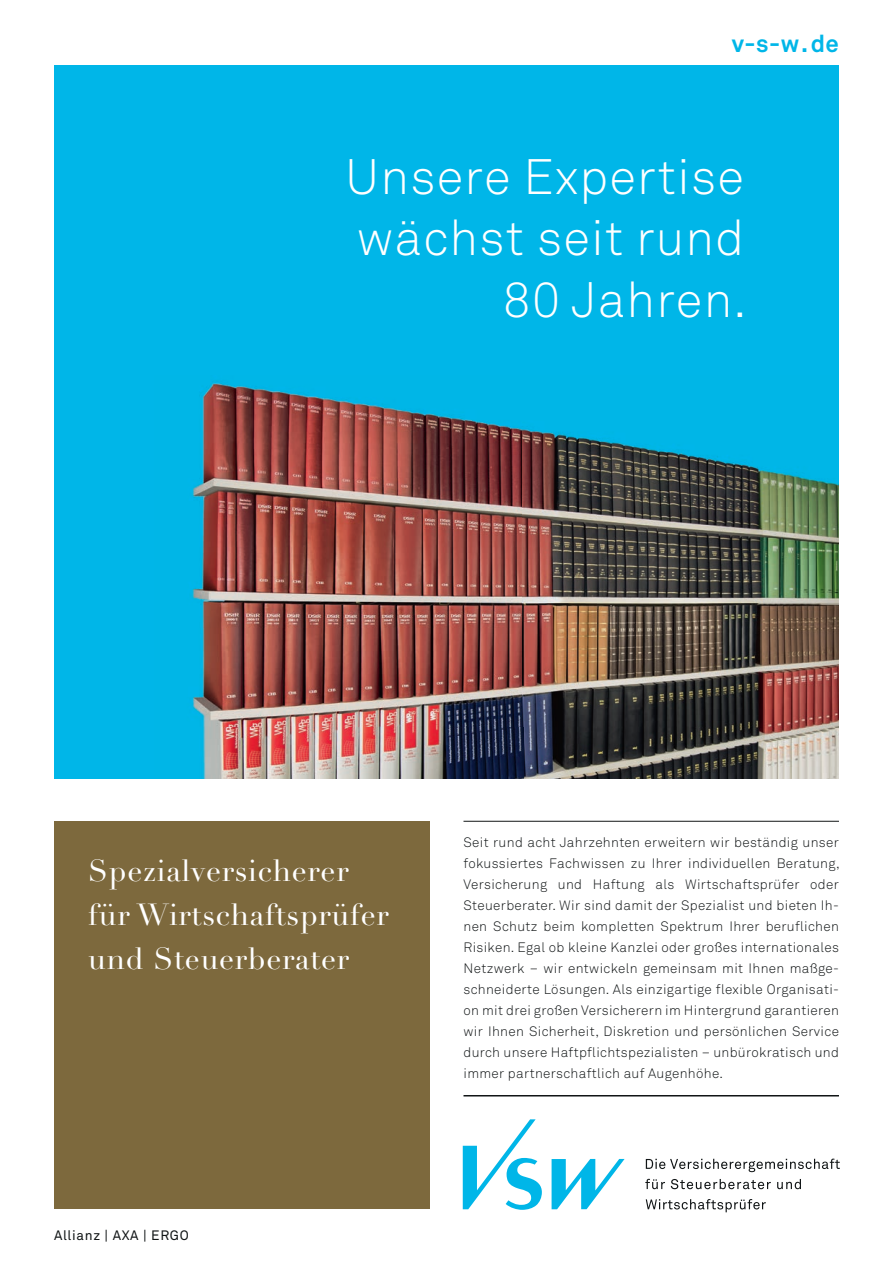
<style>
.page{position:relative;width:893px;height:1263px;background:#fff}
.page>*{position:absolute;margin:0;border:0;box-sizing:border-box;transform-origin:0 0}
.t1{font:300 49.2px/61.5px "Akkurat Std";letter-spacing:.025em;color:#fff;text-align:right}
.t2{font:30px/44px "Didot LT Std";letter-spacing:.025em;color:#fff}
.t3{font:700 24px "Akkurat Std";color:#00b6e8}
.t4{font:300 13.5px/21px "Akkurat Std";letter-spacing:.025em;color:#111516;text-align:justify}
.t5{font:13.5px "Akkurat Std";letter-spacing:.05em;color:#111516}
</style>
<div class="page">
<div style="left:54px;top:65px;width:785px;height:713px;background:#00b6e8"></div>
<svg style="left:645px;top:1158px;width:195px;height:54px"></svg>
<svg style="left:463px;top:1119px;width:162px;height:91px"></svg>
<div style="left:54px;top:821px;width:375px;height:388px;background:#7d693d"></div>
<hr style="left:463px;top:821px;width:376px;height:1px;background:#111516">
<hr style="left:463px;top:1095px;width:376px;height:1px;background:#111516">
<img style="left:192px;top:383px;width:647px;height:395px">
<h3 class="t3" style="left:732px;top:29px;width:108px">v-s-w.de</h3>
<h1 class="t1" style="left:345px;top:151px;width:403px">Unsere Expertise wächst seit rund<br>80 Jahren.</h1>
<h2 class="t2" style="left:88px;top:848px;width:302px">Spezialversicherer für Wirtschaftsprüfer und Steuerberater</h2>
<p class="t5" style="left:54px;top:1227px;width:136px">Allianz | AXA | ERGO</p>
<p class="t4" style="left:463px;top:833px;width:378px">Seit rund acht Jahrzehnten erweitern wir beständig unser fokussiertes Fachwissen zu Ihrer individuellen Beratung, Versicherung und Haftung als Wirtschaftsprüfer oder Steuerberater. Wir sind damit der Spezialist und bieten Ih&shy;nen Schutz beim kompletten Spektrum Ihrer beruflichen Risiken. Egal ob kleine Kanzlei oder großes internationales Netzwerk – wir entwickeln gemeinsam mit Ihnen maßge&shy;schneiderte Lösungen. Als einzigartige flexible Organisati&shy;on mit drei großen Versicherern im Hintergrund garantieren wir Ihnen Sicherheit, Diskretion und persönlichen Service durch unsere Haftpflichtspezialisten – unbürokratisch und immer partnerschaftlich auf Augenhöhe.</p>
</div>
